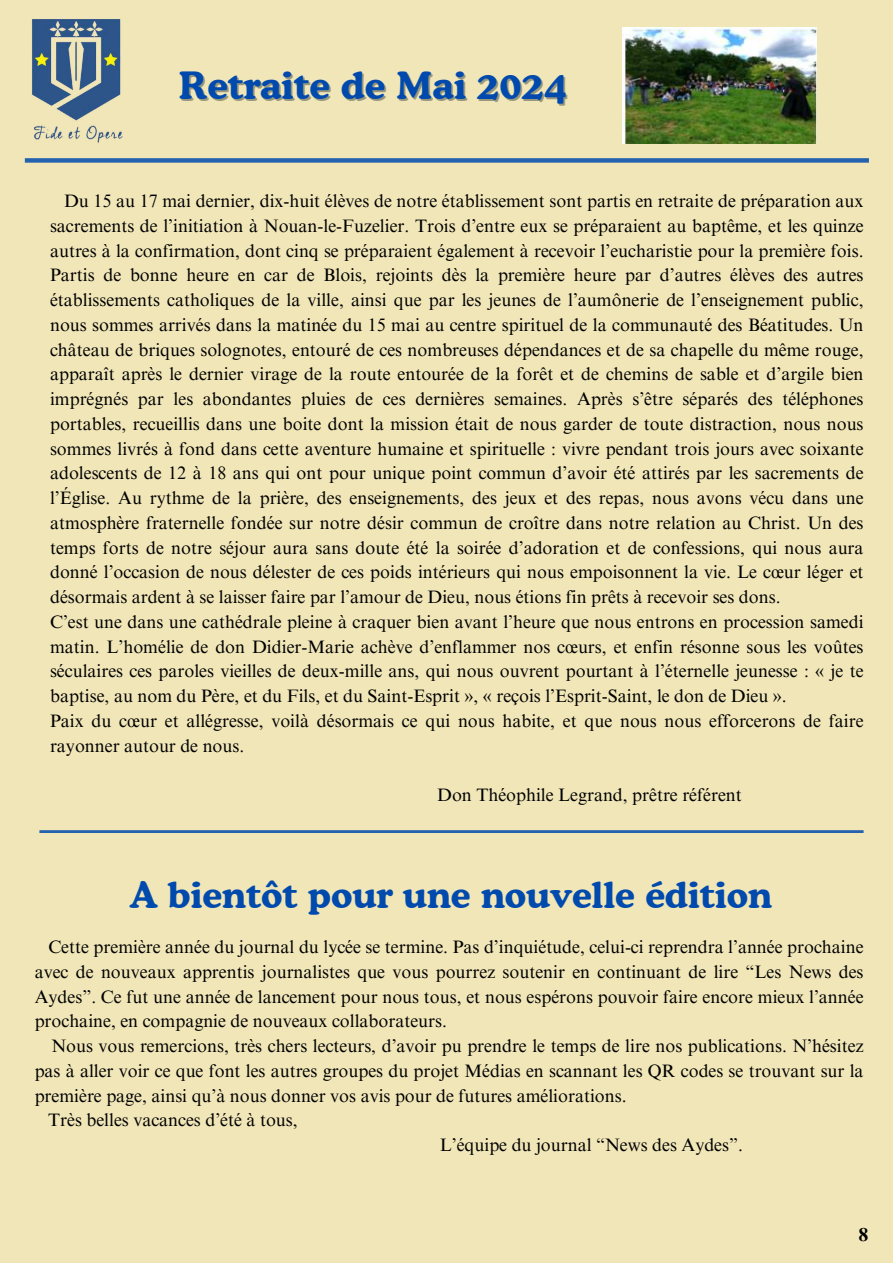
<style>
.page{position:relative;width:893px;height:1263px;background:#f1e6b8}
.page>*{position:absolute;margin:0;border:0;box-sizing:border-box;transform-origin:0 0}
.t1{font:700 37.5px "Cooper BT";color:#004aad}
.t2{font:700 36px "Cooper BT";color:#004aad}
.t3{font:700 18.75px "Times NRMT Pro";color:#000}
.t4{font:18px/24.8px "Times NRMT Pro";color:#000}
</style>
<div class="page">
<div style="left:25px;top:158px;width:844px;height:5px;background:#2461ae"></div>
<img style="left:31px;top:19px;width:90px;height:102px">
<img style="left:34px;top:125px;width:89px;height:18px">
<img style="left:622px;top:28px;width:195px;height:115px">
<hr style="left:39px;top:830px;width:824px;height:3px;background:#004aad">
<h1 class="t1" style="left:179px;top:62px;width:389px">Retraite de Mai 2024</h1>
<p class="t4" style="left:50px;top:191px;width:815px;text-indent:14px">Du 15 au 17 mai dernier, dix-huit élèves de notre établissement sont partis en retraite de préparation aux sacrements de l’initiation à Nouan-le-Fuzelier. Trois d’entre eux se préparaient au baptême, et les quinze autres à la confirmation, dont cinq se préparaient également à recevoir l’eucharistie pour la première fois.<br>Partis de bonne heure en car de Blois, rejoints dès la première heure par d’autres élèves des autres établissements catholiques de la ville, ainsi que par les jeunes de l’aumônerie de l’enseignement public, nous sommes arrivés dans la matinée du 15 mai au centre spirituel de la communauté des Béatitudes. Un château de briques solognotes, entouré de ces nombreuses dépendances et de sa chapelle du même rouge, apparaît après le dernier virage de la route entourée de la forêt et de chemins de sable et d’argile bien imprégnés par les abondantes pluies de ces dernières semaines. Après s’être séparés des téléphones portables, recueillis dans une boite dont la mission était de nous garder de toute distraction, nous nous sommes livrés à fond dans cette aventure humaine et spirituelle : vivre pendant trois jours avec soixante adolescents de 12 à 18 ans qui ont pour unique point commun d’avoir été attirés par les sacrements de l’Église. Au rythme de la prière, des enseignements, des jeux et des repas, nous avons vécu dans une atmosphère fraternelle fondée sur notre désir commun de croître dans notre relation au Christ. Un des temps forts de notre séjour aura sans doute été la soirée d’adoration et de confessions, qui nous aura donné l’occasion de nous délester de ces poids intérieurs qui nous empoisonnent la vie. Le cœur léger et désormais ardent à se laisser faire par l’amour de Dieu, nous étions fin prêts à recevoir ses dons.<br>C’est une dans une cathédrale pleine à craquer bien avant l’heure que nous entrons en procession samedi matin. L’homélie de don Didier-Marie achève d’enflammer nos cœurs, et enfin résonne sous les voûtes séculaires ces paroles vieilles de deux-mille ans, qui nous ouvrent pourtant à l’éternelle jeunesse : « je te baptise, au nom du Père, et du Fils, et du Saint-Esprit », « reçois l’Esprit-Saint, le don de Dieu ».<br>Paix du cœur et allégresse, voilà désormais ce qui nous habite, et que nous nous efforcerons de faire rayonner autour de nous.</p>
<p class="t4" style="left:437px;top:785px;width:306px">Don Théophile Legrand, prêtre référent</p>
<h2 class="t2" style="left:130px;top:873px;width:643px">A bientôt pour une nouvelle édition</h2>
<p class="t4" style="left:35px;top:937px;width:830px;text-align:justify;text-indent:14px">Cette première année du journal du lycée se termine. Pas d’inquiétude, celui-ci reprendra l’année prochaine avec de nouveaux apprentis journalistes que vous pourrez soutenir en continuant de lire “Les News des Aydes”. Ce fut une année de lancement pour nous tous, et nous espérons pouvoir faire encore mieux l’année prochaine, en compagnie de nouveaux collaborateurs.</p>
<p class="t4" style="left:51px;top:1036px;width:813px">Nous vous remercions, très chers lecteurs, d’avoir pu prendre le temps de lire nos publications. N’hésitez</p>
<p class="t4" style="left:35px;top:1060px;width:830px">pas à aller voir ce que font les autres groupes du projet Médias en scannant les QR codes se trouvant sur la</p>
<p class="t4" style="left:35px;top:1085px;width:593px">première page, ainsi qu’à nous donner vos avis pour de futures améliorations.</p>
<p class="t4" style="left:48px;top:1110px;width:251px">Très belles vacances d’été à tous,</p>
<p class="t4" style="left:440px;top:1135px;width:305px">L’équipe du journal “News des Aydes”.</p>
<p class="t3" style="left:859px;top:1227px;width:11px">8</p>
</div>
